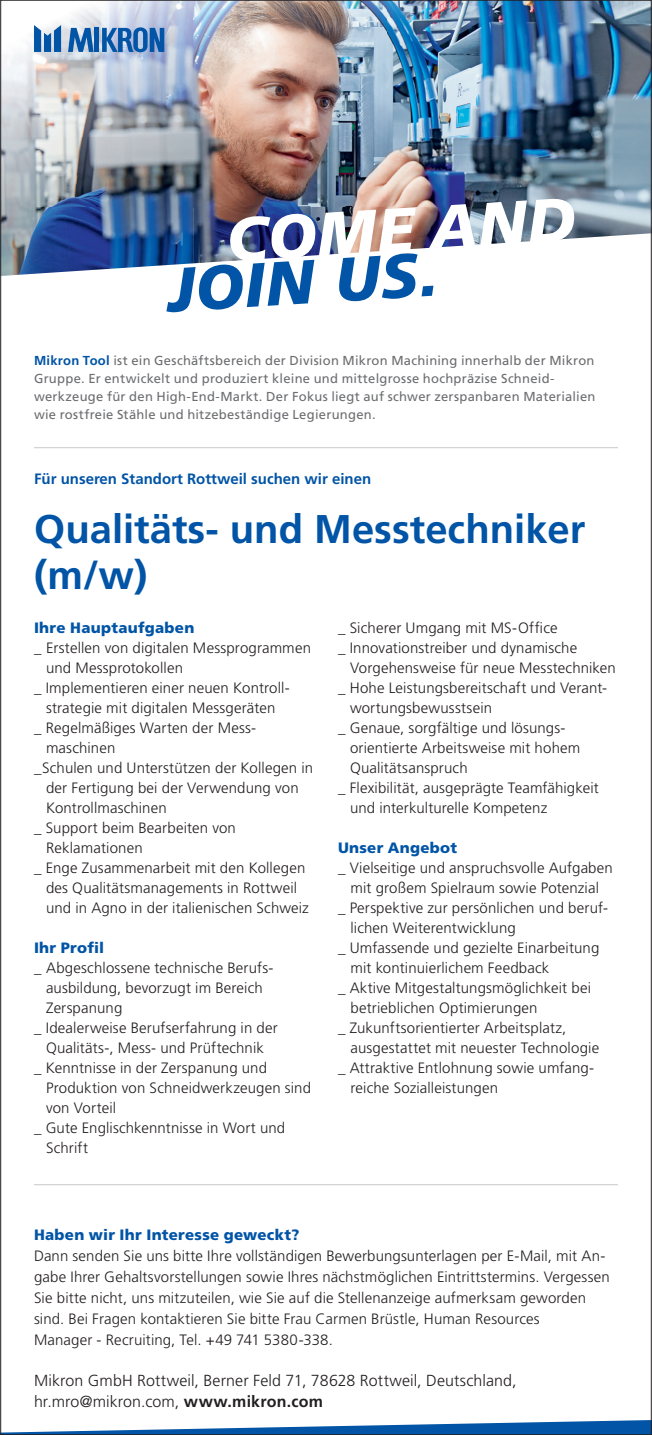
<style>
.page{position:relative;width:652px;height:1435px;background:#fff}
.page>*{position:absolute;margin:0;border:0;box-sizing:border-box;transform-origin:0 0}
.t1{font:italic 900 61.8px "Frutiger LT Std";color:#fff}
.t2{font:italic 900 61.8px "Frutiger LT Std";color:#0154a6}
.t3{font:700 40px/46px "Frutiger";color:#0154a6}
.t4{font:300 16px/21px "Frutiger";letter-spacing:.005em;color:#231f20}
.t5{font:300 15px/21px "Frutiger";letter-spacing:.01em;color:#231f20}
.t6{font:900 15px "Frutiger";letter-spacing:.02em;color:#0154a6}
.t7{font:700 15px "Frutiger";color:#0154a6}
.t8{font:13px/18px "Frutiger LT Std";letter-spacing:.02em;color:#6c6d70}
.s1{font-family:"Frutiger";font-weight:700;color:#0154a6}
.s2{font-weight:700}
</style>
<div class="page">
<img style="left:516px;top:2px;width:134px;height:240px">
<img style="left:2px;top:2px;width:514px;height:205px">
<img style="left:2px;top:207px;width:192px;height:69px">
<img style="left:194px;top:207px;width:193px;height:56px">
<img style="left:387px;top:207px;width:129px;height:44px">
<svg style="left:33px;top:1420px;width:617px;height:12px"></svg>
<svg style="left:34px;top:25px;width:27px;height:27px"></svg>
<svg style="left:68px;top:28px;width:25px;height:24px"></svg>
<hr style="left:95px;top:28px;width:4px;height:24px;background:#0154a6">
<svg style="left:102px;top:27px;width:62px;height:25px;background:#467ebc"></svg>
<hr style="left:34px;top:1184px;width:584px;height:1px;background:#c7c8ca">
<hr style="left:34px;top:447px;width:584px;height:1px;background:#c7c8ca">
<h1 class="t1" style="left:224px;top:202px;width:351px;rotate:-3deg">COME AND</h1>
<h1 class="t2" style="left:165px;top:252px;width:273px;rotate:-3deg">JOIN US.</h1>
<p class="t8" style="left:34px;top:352px;width:563px"><span class="s1">Mikron Tool</span> ist ein Geschäftsbereich der Division Mikron Machining innerhalb der Mikron Gruppe. Er entwickelt und produziert kleine und mittelgrosse hochpräzise Schneid&shy;werkzeuge für den High-End-Markt. Der Fokus liegt auf schwer zerspanbaren Materialien wie rostfreie Stähle und hitzebeständige Legierungen.</p>
<p class="t7" style="left:34px;top:470px;width:339px">Für unseren Standort Rottweil suchen wir einen</p>
<h2 class="t3" style="left:34px;top:506px;width:553px">Qualitäts- und Messtechniker (m/w)</h2>
<p class="t6" style="left:34px;top:619px;width:162px">Ihre Hauptaufgaben</p>
<p class="t5" style="left:34px;top:637px;width:279px">_ Erstellen von digitalen Messprogrammen</p>
<p class="t5" style="left:46px;top:657px;width:139px">und Messprotokollen</p>
<p class="t5" style="left:34px;top:677px;width:257px">_ Implementieren einer neuen Kontroll-</p>
<p class="t5" style="left:46px;top:697px;width:231px">strategie mit digitalen Messgeräten</p>
<p class="t5" style="left:34px;top:717px;width:224px">_ Regelmäßiges Warten der Mess-</p>
<p class="t5" style="left:46px;top:737px;width:71px">maschinen</p>
<p class="t5" style="left:34px;top:757px;width:281px">_Schulen und Unterstützen der Kollegen in</p>
<p class="t5" style="left:46px;top:777px;width:254px">der Fertigung bei der Verwendung von</p>
<p class="t5" style="left:46px;top:797px;width:122px">Kontrollmaschinen</p>
<p class="t5" style="left:34px;top:817px;width:203px">_ Support beim Bearbeiten von</p>
<p class="t5" style="left:46px;top:837px;width:98px">Reklamationen</p>
<p class="t5" style="left:34px;top:857px;width:273px">_ Enge Zusammenarbeit mit den Kollegen</p>
<p class="t5" style="left:46px;top:877px;width:253px">des Qualitätsmanagements in Rottweil</p>
<p class="t5" style="left:46px;top:897px;width:264px">und in Agno in der italienischen Schweiz</p>
<p class="t6" style="left:34px;top:939px;width:72px">Ihr Profil</p>
<p class="t5" style="left:34px;top:957px;width:241px">_ Abgeschlossene technische Berufs-</p>
<p class="t5" style="left:46px;top:977px;width:218px">ausbildung, bevorzugt im Bereich</p>
<p class="t5" style="left:46px;top:997px;width:78px">Zerspanung</p>
<p class="t5" style="left:34px;top:1017px;width:245px">_ Idealerweise Berufserfahrung in der</p>
<p class="t5" style="left:46px;top:1037px;width:219px">Qualitäts-, Mess- und Prüftechnik</p>
<p class="t5" style="left:34px;top:1057px;width:235px">_ Kenntnisse in der Zerspanung und</p>
<p class="t5" style="left:46px;top:1077px;width:267px">Produktion von Schneidwerkzeugen sind</p>
<p class="t5" style="left:46px;top:1097px;width:72px">von Vorteil</p>
<p class="t5" style="left:34px;top:1117px;width:253px">_ Gute Englischkenntnisse in Wort und</p>
<p class="t5" style="left:46px;top:1137px;width:43px">Schrift</p>
<p class="t5" style="left:338px;top:617px;width:221px">_ Sicherer Umgang mit MS-Office</p>
<p class="t5" style="left:338px;top:637px;width:241px">_ Innovationstreiber und dynamische</p>
<p class="t5" style="left:350px;top:657px;width:267px">Vorgehensweise für neue Messtechniken</p>
<p class="t5" style="left:338px;top:677px;width:271px">_ Hohe Leistungsbereitschaft und Verant-</p>
<p class="t5" style="left:350px;top:697px;width:144px">wortungsbewusstsein</p>
<p class="t5" style="left:338px;top:717px;width:229px">_ Genaue, sorgfältige und lösungs-</p>
<p class="t5" style="left:350px;top:737px;width:232px">orientierte Arbeitsweise mit hohem</p>
<p class="t5" style="left:350px;top:757px;width:119px">Qualitätsanspruch</p>
<p class="t5" style="left:338px;top:777px;width:262px">_ Flexibilität, ausgeprägte Teamfähigkeit</p>
<p class="t5" style="left:350px;top:797px;width:199px">und interkulturelle Kompetenz</p>
<p class="t6" style="left:338px;top:839px;width:121px">Unser Angebot</p>
<p class="t5" style="left:338px;top:857px;width:276px">_ Vielseitige und anspruchsvolle Aufgaben</p>
<p class="t5" style="left:351px;top:877px;width:250px">mit großem Spielraum sowie Potenzial</p>
<p class="t5" style="left:338px;top:897px;width:272px">_ Perspektive zur persönlichen und beruf-</p>
<p class="t5" style="left:351px;top:917px;width:167px">lichen Weiterentwicklung</p>
<p class="t5" style="left:338px;top:937px;width:263px">_ Umfassende und gezielte Einarbeitung</p>
<p class="t5" style="left:351px;top:957px;width:200px">mit kontinuierlichem Feedback</p>
<p class="t5" style="left:338px;top:977px;width:255px">_ Aktive Mitgestaltungsmöglichkeit bei</p>
<p class="t5" style="left:351px;top:997px;width:189px">betrieblichen Optimierungen</p>
<p class="t5" style="left:338px;top:1017px;width:230px">_ Zukunftsorientierter Arbeitsplatz,</p>
<p class="t5" style="left:351px;top:1037px;width:250px">ausgestattet mit neuester Technologie</p>
<p class="t5" style="left:338px;top:1057px;width:258px">_ Attraktive Entlohnung sowie umfang-</p>
<p class="t5" style="left:351px;top:1077px;width:149px">reiche Sozialleistungen</p>
<p class="t6" style="left:34px;top:1225px;width:267px">Haben wir Ihr Interesse geweckt?</p>
<p class="t5" style="left:34px;top:1245px;width:577px">Dann senden Sie uns bitte Ihre vollständigen Bewerbungsunterlagen per E-Mail, mit An&shy;gabe Ihrer Gehaltsvorstellungen sowie Ihres nächstmöglichen Eintrittstermins. Vergessen Sie bitte nicht, uns mitzuteilen, wie Sie auf die Stellenanzeige aufmerksam geworden sind. Bei Fragen kontaktieren Sie bitte Frau Carmen Brüstle, Human Resources<br>Manager - Recruiting, Tel. +49 741 5380-338.</p>
<p class="t4" style="left:34px;top:1370px;width:484px">Mikron GmbH Rottweil, Berner Feld 71, 78628 Rottweil, Deutschland, hr.mro@mikron.com, <span class="s2">www.mikron.com</span></p>
</div>
